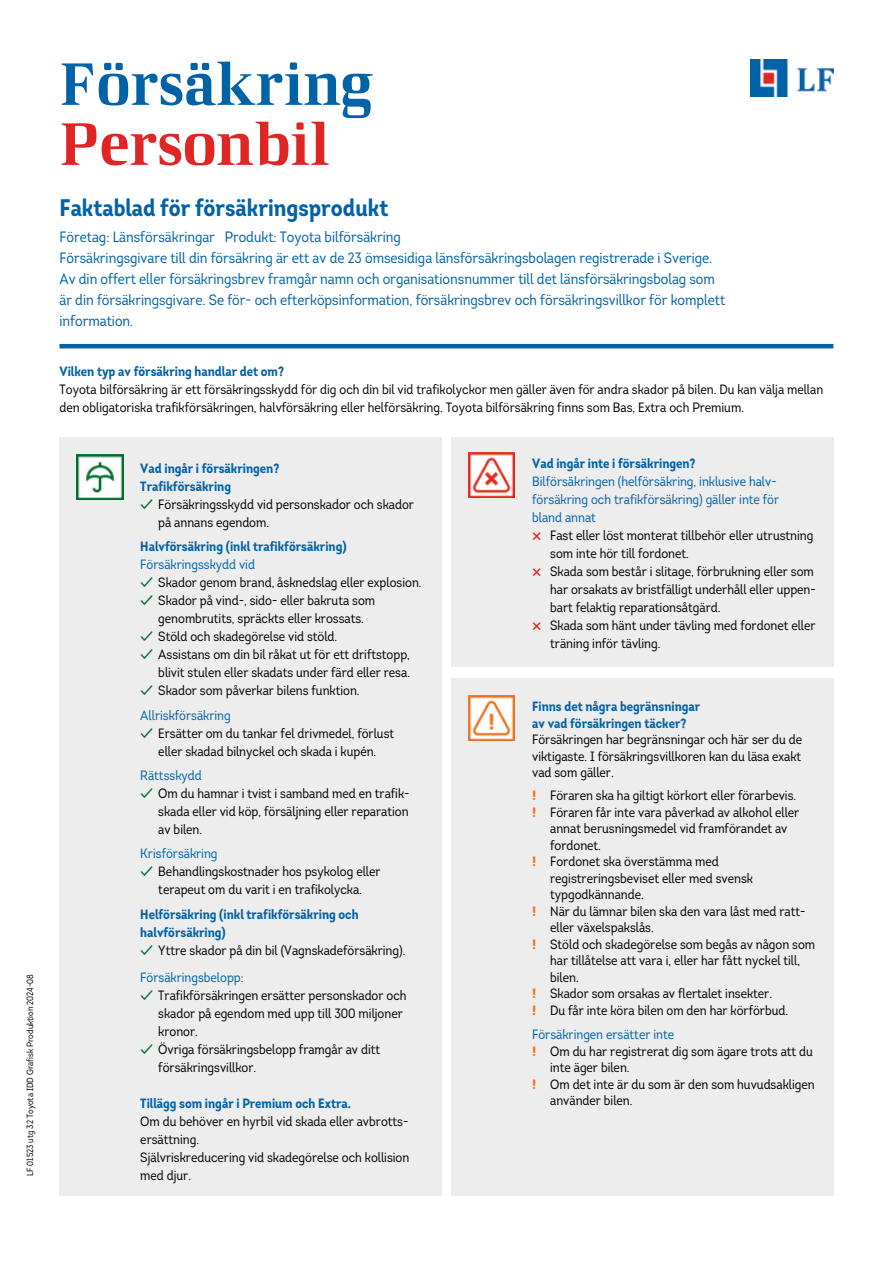
<style>
.page{position:relative;width:893px;height:1263px;background:#fff}
.page>*{position:absolute;margin:0;border:0;box-sizing:border-box;transform-origin:0 0}
.t1{font:60px "LF Rubrik 2";color:#0062a7}
.t2{font:60px "LF Rubrik 2";color:#df2625}
.t3{font:700 24px "Intro Cond UDP";color:#0062a7}
.t4{font:15px/21px "Intro Cond UDP";color:#0062a7}
.t5{font:13.5px/18px "Intro Cond UDP";color:#000}
.t6{font:700 13.5px/18px "Intro Cond UDP";color:#0062a7}
.t7{font:13.5px/18px "Intro Cond UDP";color:#0062a7}
.t8{font:9px "Intro Cond UDP";color:#000}
.s1{color:#006b2f}
.s2{color:#0062a7}
</style>
<div class="page">
<div style="left:60px;top:438px;width:382px;height:758px;background:#ededed"></div>
<div style="left:451px;top:438px;width:382px;height:229px;background:#ededed"></div>
<div style="left:451px;top:679px;width:382px;height:517px;background:#ededed"></div>
<img style="left:468px;top:452px;width:47px;height:46px">
<hr style="left:60px;top:344px;width:773px;height:4px;background:#0062a7">
<img style="left:77px;top:454px;width:47px;height:46px">
<img style="left:468px;top:695px;width:47px;height:46px">
<img style="left:751px;top:60px;width:82px;height:36px">
<p class="t8" style="left:24px;top:1176px;width:203px;rotate:-90deg">LF 01523 utg 32 Toyota IDD Grafisk Produktion 2024-08</p>
<h1 class="t1" style="left:60px;top:47px;width:315px">Försäkring</h1>
<h1 class="t2" style="left:60px;top:107px;width:272px">Personbil</h1>
<h2 class="t3" style="left:60px;top:192px;width:330px">Faktablad för försäkringsprodukt</h2>
<p class="t4" style="left:60px;top:226px;width:667px">Företag: Länsförsäkringar Produkt: Toyota bilförsäkring<br>Försäkringsgivare till din försäkring är ett av de 23 ömsesidiga länsförsäkringsbolagen registrerade i Sverige.<br>Av din offert eller försäkringsbrev framgår namn och organisationsnummer till det länsförsäkringsbolag som är din försäkringsgivare. Se för- och efterköpsinformation, försäkringsbrev och försäkringsvillkor för komplett information.</p>
<p class="t6" style="left:60px;top:362px;width:226px">Vilken typ av försäkring handlar det om?</p>
<p class="t5" style="left:60px;top:380px;width:765px">Toyota bilförsäkring är ett försäkringsskydd för dig och din bil vid trafikolyckor men gäller även för andra skador på bilen. Du kan välja mellan den obligatoriska trafikförsäkringen, halvförsäkring eller helförsäkring. Toyota bilförsäkring finns som Bas, Extra och Premium.</p>
<p class="t6" style="left:140px;top:459px;width:141px">Vad ingår i försäkringen?<br>Trafikförsäkring</p>
<p class="t5" style="left:158px;top:495px;width:257px;text-indent:-18px"><span class="s1">✓</span> Försäkringsskydd vid personskador och skador på annans egendom.</p>
<p class="t6" style="left:140px;top:537px;width:208px">Halvförsäkring (inkl trafikförsäkring)</p>
<p class="t7" style="left:140px;top:555px;width:116px">Försäkringsskydd vid</p>
<p class="t5" style="left:140px;top:573px;width:283px"><span class="s1">✓</span> Skador genom brand, åsknedslag eller explosion.</p>
<p class="t5" style="left:140px;top:591px;width:236px;text-align:center"><span class="s1">✓</span> Skador på vind-, sido- eller bakruta som genombrutits, spräckts eller krossats.</p>
<p class="t5" style="left:140px;top:627px;width:198px"><span class="s1">✓</span> Stöld och skadegörelse vid stöld.</p>
<p class="t5" style="left:140px;top:645px;width:271px;text-align:right"><span class="s1">✓</span> Assistans om din bil råkat ut för ett driftstopp, blivit stulen eller skadats under färd eller resa.</p>
<p class="t5" style="left:140px;top:678px;width:221px;line-height:24.5px"><span class="s1">✓</span> Skador som påverkar bilens funktion.<br><span class="s2">Allriskförsäkring</span></p>
<p class="t5" style="left:140px;top:724px;width:255px;text-align:center"><span class="s1">✓</span> Ersätter om du tankar fel drivmedel, förlust eller skadad bilnyckel och skada i kupén.</p>
<p class="t7" style="left:140px;top:766px;width:63px">Rättsskydd</p>
<p class="t5" style="left:158px;top:784px;width:253px;text-align:justify;text-indent:-18px"><span class="s1">✓</span> Om du hamnar i tvist i samband med en trafik&shy;skada eller vid köp, försäljning eller reparation av bilen.</p>
<p class="t7" style="left:140px;top:845px;width:79px">Krisförsäkring</p>
<p class="t5" style="left:140px;top:863px;width:242px;text-align:center"><span class="s1">✓</span> Behandlingskostnader hos psykolog eller terapeut om du varit i en trafikolycka.</p>
<p class="t6" style="left:140px;top:905px;width:220px">Helförsäkring (inkl trafikförsäkring och halvförsäkring)</p>
<p class="t5" style="left:140px;top:936px;width:267px;line-height:27px"><span class="s1">✓</span> Yttre skador på din bil (Vagnskadeförsäkring).<br><span class="s2">Försäkringsbelopp:</span></p>
<p class="t5" style="left:158px;top:986px;width:250px;text-indent:-18px"><span class="s1">✓</span> Trafikförsäkringen ersätter personskador och skador på egendom med upp till 300 miljoner kronor.</p>
<p class="t5" style="left:158px;top:1040px;width:223px;text-indent:-18px"><span class="s1">✓</span> Övriga försäkringsbelopp framgår av ditt försäkringsvillkor.</p>
<p class="t6" style="left:140px;top:1094px;width:212px">Tillägg som ingår i Premium och Extra.</p>
<p class="t5" style="left:140px;top:1112px;width:271px">Om du behöver en hyrbil vid skada eller avbrotts&shy;ersättning.<br>Självriskreducering vid skadegörelse och kollision med djur.</p>
<p class="t6" style="left:532px;top:454px;width:165px">Vad ingår inte i försäkringen?</p>
<p class="t7" style="left:532px;top:472px;width:249px">Bilförsäkringen (helförsäkring, inklusive halv&shy;försäkring och trafikförsäkring) gäller inte för bland annat</p>
<p class="t5" style="left:550px;top:526px;width:267px">Fast eller löst monterat tillbehör eller utrustning som inte hör till fordonet.<br>Skada som består i slitage, förbrukning eller som har orsakats av bristfälligt underhåll eller uppen&shy;bart felaktig reparationsåtgärd.<br>Skada som hänt under tävling med fordonet eller träning inför tävling.</p>
<p class="t6" style="left:532px;top:698px;width:170px;line-height:16.5px">Finns det några begränsningar av vad försäkringen täcker?</p>
<p class="t5" style="left:532px;top:731px;width:271px;line-height:16.5px;text-align:justify">Försäkringen har begränsningar och här ser du de viktigaste. I försäkringsvillkoren kan du läsa exakt vad som gäller.</p>
<p class="t5" style="left:550px;top:787px;width:266px;line-height:16.5px">Föraren ska ha giltigt körkort eller förarbevis.<br>Föraren får inte vara påverkad av alkohol eller annat berusningsmedel vid framförandet av fordonet.<br>Fordonet ska överstämma med registreringsbeviset eller med svensk typgodkännande.<br>När du lämnar bilen ska den vara låst med ratt&shy;eller växelspakslås.<br>Stöld och skadegörelse som begås av någon som har tillåtelse att vara i, eller har fått nyckel till, bilen.<br>Skador som orsakas av flertalet insekter.<br>Du får inte köra bilen om den har körförbud.</p>
<p class="t7" style="left:532px;top:1025px;width:143px">Försäkringen ersätter inte</p>
<p class="t5" style="left:550px;top:1043px;width:266px;line-height:16.5px">Om du har registrerat dig som ägare trots att du inte äger bilen.<br>Om det inte är du som är den som huvudsakligen använder bilen.</p>
</div>
